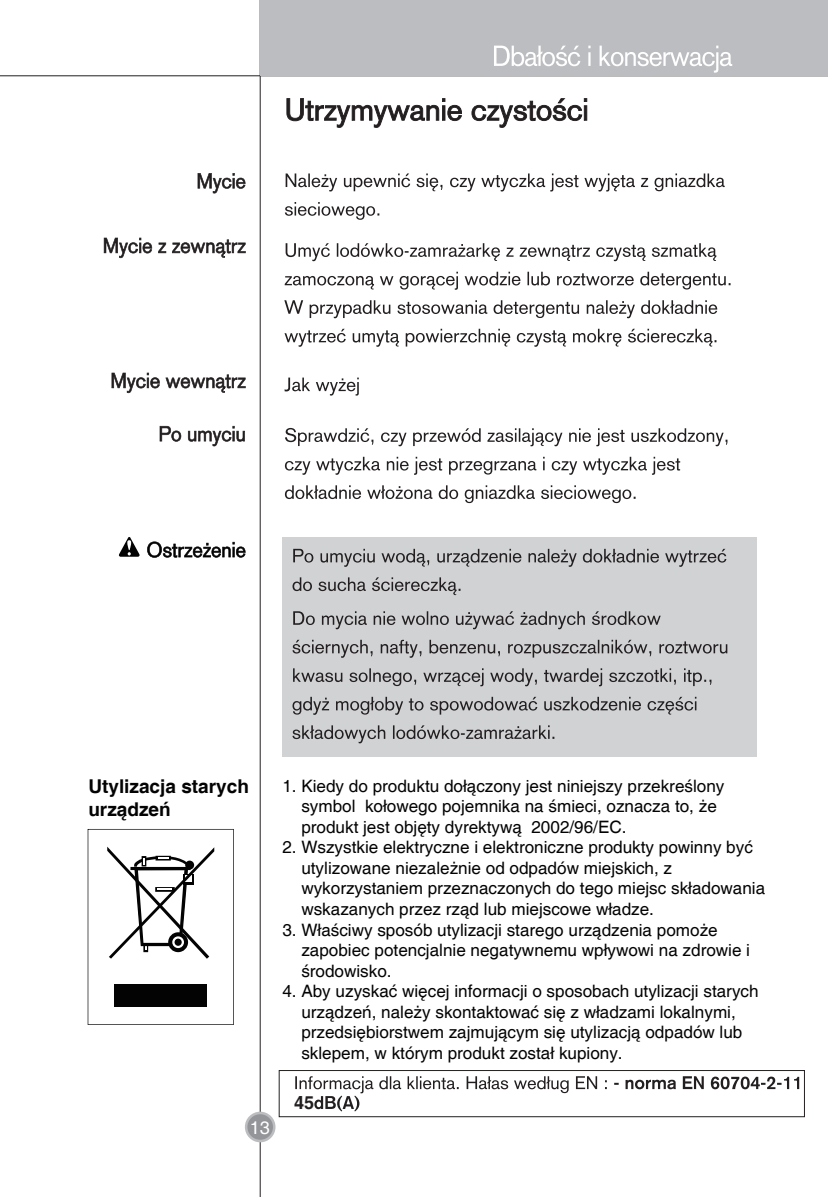
<style>
.page{position:relative;width:828px;height:1197px;background:#fff}
.page>*{position:absolute;margin:0;border:0;box-sizing:border-box;transform-origin:0 0}
.t1{font:700 19px/22.8px "Helvetica";color:#030303}
.t2{font:18px "Helvetica";color:#fff}
.t3{font:700 18px "Helvetica";color:#231f20}
.t4{font:17.2px/20.6px "Helvetica";color:#030303}
</style>
<div class="page">
<hr style="left:0;top:75px;width:828px;height:1px;background:#231f20">
<hr style="left:260px;top:0;width:1px;height:1196px;background:#231f20">
<div style="left:260px;top:0;width:568px;height:76px;background:#bcbdc0"></div>
<svg style="left:245px;top:1111px;width:30px;height:31px"></svg>
<div style="left:247px;top:1114px;width:26px;height:25px;background:#939598;border-radius:50%"></div>
<svg style="left:494px;top:46px;width:238px;height:27px"></svg>
<svg style="left:286px;top:173px;width:438px;height:18px"></svg>
<svg style="left:285px;top:202px;width:94px;height:18px"></svg>
<svg style="left:285px;top:428px;width:442px;height:18px"></svg>
<svg style="left:285px;top:456px;width:395px;height:19px"></svg>
<svg style="left:285px;top:485px;width:350px;height:18px"></svg>
<svg style="left:286px;top:98px;width:176px;height:30px"></svg>
<svg style="left:471px;top:98px;width:116px;height:30px"></svg>
<svg style="left:198px;top:173px;width:47px;height:20px"></svg>
<svg style="left:286px;top:243px;width:430px;height:18px"></svg>
<svg style="left:285px;top:272px;width:445px;height:18px"></svg>
<svg style="left:284px;top:300px;width:433px;height:18px"></svg>
<svg style="left:284px;top:329px;width:432px;height:18px"></svg>
<svg style="left:104px;top:238px;width:48px;height:20px"></svg>
<svg style="left:158px;top:242px;width:8px;height:11px"></svg>
<svg style="left:172px;top:239px;width:74px;height:19px"></svg>
<svg style="left:284px;top:377px;width:75px;height:18px"></svg>
<svg style="left:112px;top:372px;width:134px;height:21px"></svg>
<svg style="left:160px;top:426px;width:21px;height:15px"></svg>
<svg style="left:188px;top:426px;width:57px;height:20px"></svg>
<svg style="left:118px;top:537px;width:22px;height:19px"></svg>
<svg style="left:147px;top:541px;width:98px;height:16px"></svg>
<div style="left:282px;top:537px;width:474px;height:220px;background:#d1d2d4"></div>
<svg style="left:293px;top:548px;width:433px;height:18px"></svg>
<svg style="left:292px;top:577px;width:168px;height:18px"></svg>
<svg style="left:293px;top:611px;width:367px;height:18px"></svg>
<svg style="left:292px;top:639px;width:435px;height:18px"></svg>
<svg style="left:293px;top:668px;width:418px;height:18px"></svg>
<svg style="left:292px;top:696px;width:404px;height:18px"></svg>
<svg style="left:292px;top:725px;width:262px;height:18px"></svg>
<svg style="left:88px;top:829px;width:146px;height:195px"></svg>
<div style="left:279px;top:1070px;width:525px;height:46px;border:1px solid #231f20"></div>
<svg style="left:614px;top:1076px;width:185px;height:13px"></svg>
<svg style="left:295px;top:1076px;width:312px;height:35px"></svg>
<p class="t1" style="left:88px;top:776px;width:162px">Utylizacja starych urządzeń</p>
<p class="t4" style="left:301px;top:776px;width:424px;text-indent:-19px">1. Kiedy do produktu dołączony jest niniejszy przekreślony symbol kołowego pojemnika na śmieci, oznacza to, że produkt jest objęty dyrektywą 2002/96/EC.</p>
<p class="t4" style="left:301px;top:837px;width:465px;text-indent:-19px">2. Wszystkie elektryczne i elektroniczne produkty powinny być utylizowane niezależnie od odpadów miejskich, z wykorzystaniem przeznaczonych do tego miejsc składowania wskazanych przez rząd lub miejscowe władze.</p>
<p class="t4" style="left:301px;top:919px;width:450px;text-indent:-19px">3. Właściwy sposób utylizacji starego urządzenia pomoże zapobiec potencjalnie negatywnemu wpływowi na zdrowie i środowisko.</p>
<p class="t4" style="left:301px;top:981px;width:459px;text-indent:-19px">4. Aby uzyskać więcej informacji o sposobach utylizacji starych urządzeń, należy skontaktować się z władzami lokalnymi, przedsiębiorstwem zajmującym się utylizacją odpadów lub sklepem, w którym produkt został kupiony.</p>
<p class="t3" style="left:294px;top:1091px;width:22px">45</p>
<p class="t2" style="left:250px;top:1116px;width:22px">13</p>
</div>
